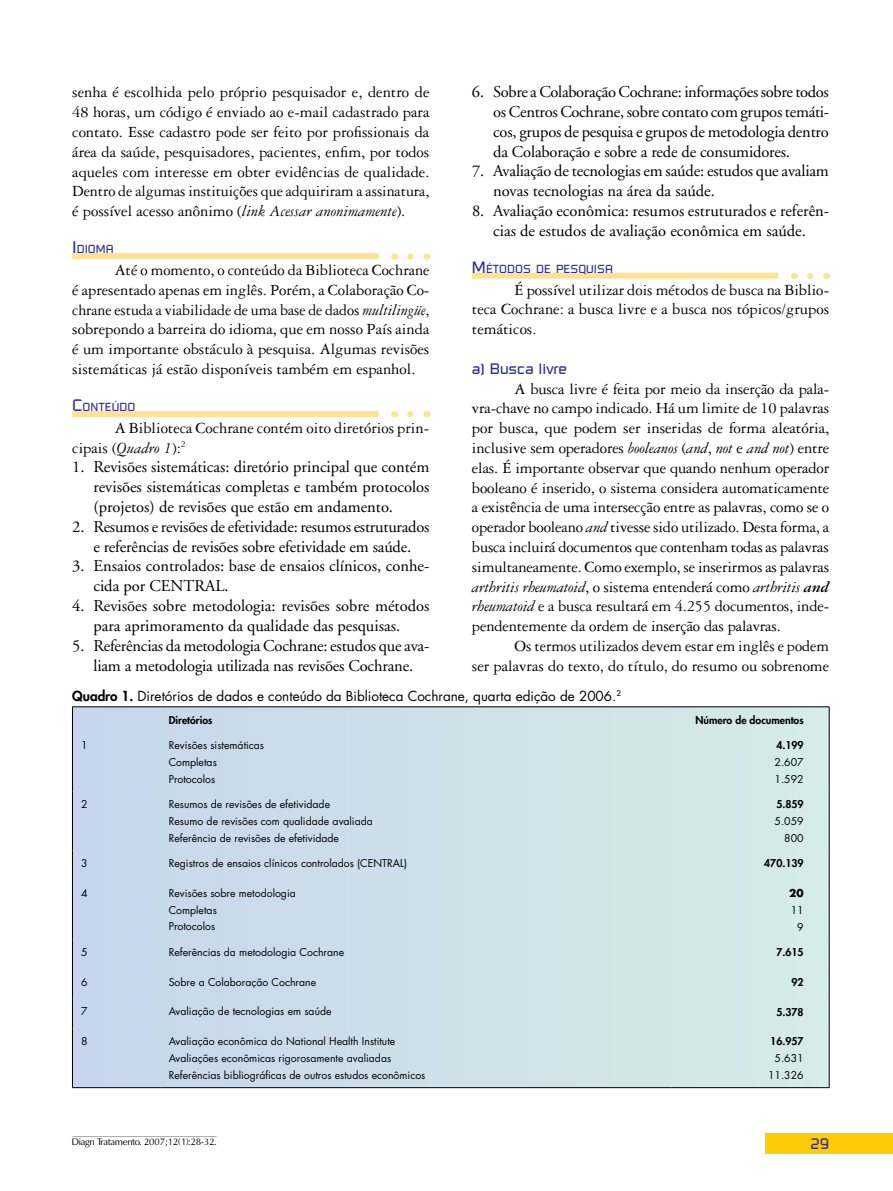
<style>
.page{position:relative;width:893px;height:1191px;background:#fff}
.page>*{position:absolute;margin:0;border:0;box-sizing:border-box;transform-origin:0 0}
.t1{font:16.5px/19.8px "Garamond Three";color:#000;text-align:justify}
.t2{font:16.5px/19.8px "Adobe Garamond";letter-spacing:-.005em;color:#000;text-align:center}
.t3{font:15px "Russell Square";color:#2e3192}
.t4{font:13.5px "Futura";color:#000}
.t5{font:11.55px "Russell Square";color:#2e3192}
.t6{font:10.5px/16.8px "Futura";color:#000}
.t7{font:800 10.5px "Futura";color:#000}
.t8{font:700 10.5px "Futura";color:#000}
.t9{font:9px "Omni";color:#000}
.s1{font-size:16.5px}
.s2{font-style:italic}
.s3{font-weight:700;font-style:italic}
.s4{font-weight:800}
</style>
<div class="page">
<div style="left:765px;top:1133px;width:128px;height:21px;background:#ffcb05"></div>
<svg style="left:410px;top:253px;width:4px;height:6px"></svg>
<div style="left:72px;top:253px;width:306px;height:6px;background:#ffe192"></div>
<svg style="left:410px;top:411px;width:4px;height:6px"></svg>
<div style="left:72px;top:411px;width:306px;height:6px;background:#ffe192"></div>
<svg style="left:810px;top:273px;width:4px;height:6px"></svg>
<div style="left:472px;top:273px;width:306px;height:6px;background:#ffe192"></div>
<svg style="left:73px;top:707px;width:756px;height:380px;background:#cee0e8"></svg>
<hr style="left:72px;top:706px;width:88px;height:1px;background:#000">
<svg style="left:72px;top:707px;width:1px;height:25px"></svg>
<hr style="left:160px;top:706px;width:512px;height:1px;background:#000">
<hr style="left:672px;top:706px;width:157px;height:1px;background:#000">
<svg style="left:829px;top:707px;width:1px;height:25px"></svg>
<hr style="left:72px;top:732px;width:1px;height:59px;background:#000">
<hr style="left:829px;top:732px;width:1px;height:59px;background:#000">
<hr style="left:72px;top:791px;width:1px;height:59px;background:#000">
<hr style="left:829px;top:791px;width:1px;height:59px;background:#000">
<hr style="left:72px;top:850px;width:1px;height:30px;background:#000">
<hr style="left:829px;top:850px;width:1px;height:30px;background:#000">
<hr style="left:72px;top:880px;width:1px;height:59px;background:#000">
<hr style="left:829px;top:880px;width:1px;height:59px;background:#000">
<hr style="left:72px;top:939px;width:1px;height:30px;background:#000">
<hr style="left:829px;top:939px;width:1px;height:30px;background:#000">
<svg style="left:72px;top:969px;width:1px;height:29px"></svg>
<svg style="left:829px;top:969px;width:1px;height:29px"></svg>
<hr style="left:72px;top:998px;width:1px;height:30px;background:#000">
<hr style="left:829px;top:998px;width:1px;height:30px;background:#000">
<hr style="left:72px;top:1028px;width:1px;height:59px;background:#000">
<hr style="left:829px;top:1028px;width:1px;height:59px;background:#000">
<hr style="left:72px;top:1087px;width:88px;height:1px;background:#000">
<hr style="left:160px;top:1087px;width:512px;height:1px;background:#000">
<hr style="left:672px;top:1087px;width:157px;height:1px;background:#000">
<hr style="left:72px;top:1136px;width:145px;height:1px;background:#a7a9ac">
<p class="t2" style="left:493px;top:82px;width:337px;text-align:justify;text-indent:-21px">6. Sobre a Colaboração Cochrane: informações sobre todos os Centros Cochrane, sobre contato com grupos temáti&shy;cos, grupos de pesquisa e grupos de metodologia dentro da Colaboração e sobre a rede de consumidores.</p>
<p class="t2" style="left:493px;top:162px;width:337px;text-align:left;text-indent:-21px">7. Avaliação de tecnologias em saúde: estudos que avaliam novas tecnologias na área da saúde.</p>
<p class="t2" style="left:472px;top:201px;width:359px">8. Avaliação econômica: resumos estruturados e referên&shy;cias de estudos de avaliação econômica em saúde.</p>
<p class="t5" style="left:472px;top:261px;width:143px"><span class="s1">M</span> ÉTODOS DE PESQUISA</p>
<p class="t1" style="left:472px;top:280px;width:359px;text-indent:43px">É possível utilizar dois métodos de busca na Biblio&shy;teca Cochrane: a busca livre e a busca nos tópicos/grupos temáticos.</p>
<p class="t3" style="left:472px;top:359px;width:97px">A) BUSCA LIVRE</p>
<p class="t1" style="left:472px;top:379px;width:359px;text-indent:43px">A busca livre é feita por meio da inserção da pala&shy;vra-chave no campo indicado. Há um limite de 10 palavras por busca, que podem ser inseridas de forma aleatória, inclusive sem operadores <span class="s2">booleanos</span> (<span class="s2">and</span>, <span class="s2">not</span> e <span class="s2">and not</span>) entre elas. É importante observar que quando nenhum operador booleano é inserido, o sistema considera automaticamente a existência de uma intersecção entre as palavras, como se o operador booleano <span class="s2">and</span> tivesse sido utilizado. Desta forma, a busca incluirá documentos que contenham todas as palavras simultaneamente. Como exemplo, se inserirmos as palavras <span class="s2">arthritis rheumatoid</span>, o sistema entenderá como <span class="s2">arthritis</span> <span class="s3">and </span><span class="s2">rheumatoid</span> e a busca resultará em 4.255 documentos, inde&shy;pendentemente da ordem de inserção das palavras.</p>
<p class="t1" style="left:472px;top:636px;width:359px;text-align:right">Os termos utilizados devem estar em inglês e podem<br>ser palavras do texto, do título, do resumo ou sobrenome</p>
<p class="t4" style="left:72px;top:687px;width:550px"><span class="s4">Quadro 1.</span> Diretórios de dados e conteúdo da Biblioteca Cochrane, quarta edição de 2006.<sup>2</sup></p>
<p class="t7" style="left:169px;top:713px;width:45px">Diretórios</p>
<p class="t7" style="left:695px;top:713px;width:110px">Número de documentos</p>
<p class="t6" style="left:81px;top:736px;width:8px">1</p>
<p class="t6" style="left:169px;top:736px;width:97px">Revisões sistemáticas<br>Completas<br>Protocolos</p>
<p class="t7" style="left:776px;top:738px;width:29px">4.199</p>
<p class="t1" style="left:72px;top:83px;width:359px">senha é escolhida pelo próprio pesquisador e, dentro de 48 horas, um código é enviado ao e-mail cadastrado para contato. Esse cadastro pode ser feito por profissionais da área da saúde, pesquisadores, pacientes, enfim, por todos aqueles com interesse em obter evidências de qualidade.<br>Dentro de algumas instituições que adquiriram a assinatura, é possível acesso anônimo (<span class="s2">link Acessar anonimamente</span>).</p>
<p class="t5" style="left:72px;top:242px;width:43px"><span class="s1">I</span>DIOMA</p>
<p class="t1" style="left:72px;top:260px;width:359px;text-indent:43px">Até o momento, o conteúdo da Biblioteca Cochrane é apresentado apenas em inglês. Porém, a Colaboração Co&shy;chrane estuda a viabilidade de uma base de dados <span class="s2">multilingüe</span>, sobrepondo a barreira do idioma, que em nosso País ainda é um importante obstáculo à pesquisa. Algumas revisões sistemáticas já estão disponíveis também em espanhol.</p>
<p class="t5" style="left:72px;top:400px;width:65px"><span class="s1">C</span>ONTEÚDO</p>
<p class="t1" style="left:72px;top:418px;width:359px;text-indent:43px">A Biblioteca Cochrane contém oito diretórios prin&shy;cipais (<span class="s2">Quadro 1</span>):<sup>2</sup></p>
<p class="t2" style="left:93px;top:458px;width:337px;text-align:justify;text-indent:-21px">1. Revisões sistemáticas: diretório principal que contém revisões sistemáticas completas e também protocolos (projetos) de revisões que estão em andamento.</p>
<p class="t2" style="left:72px;top:517px;width:359px">2. Resumos e revisões de efetividade: resumos estruturados e referências de revisões sobre efetividade em saúde.</p>
<p class="t2" style="left:93px;top:557px;width:337px;text-align:left;text-indent:-21px">3. Ensaios controlados: base de ensaios clínicos, conhe&shy;cida por CENTRAL.</p>
<p class="t2" style="left:72px;top:596px;width:359px">4. Revisões sobre metodologia: revisões sobre métodos para aprimoramento da qualidade das pesquisas.</p>
<p class="t2" style="left:72px;top:636px;width:359px">5. Referências da metodologia Cochrane: estudos que ava&shy;liam a metodologia utilizada nas revisões Cochrane.</p>
<p class="t6" style="left:774px;top:753px;width:31px">2.607<br>1.592</p>
<p class="t6" style="left:81px;top:795px;width:8px">2</p>
<p class="t6" style="left:169px;top:795px;width:206px">Resumos de revisões de efetividade<br>Resumo de revisões com qualidade avaliada<br>Referência de revisões de efetividade</p>
<p class="t7" style="left:776px;top:797px;width:29px">5.859</p>
<p class="t6" style="left:774px;top:812px;width:31px;text-align:right">5.059<br>800</p>
<p class="t6" style="left:81px;top:854px;width:8px">3</p>
<p class="t6" style="left:169px;top:854px;width:240px">Registros de ensaios clínicos controlados (CENTRAL)</p>
<p class="t7" style="left:764px;top:856px;width:41px">470.139</p>
<p class="t6" style="left:81px;top:884px;width:8px">4</p>
<p class="t6" style="left:169px;top:884px;width:129px">Revisões sobre metodologia<br>Completas<br>Protocolos</p>
<p class="t8" style="left:789px;top:886px;width:16px">20</p>
<p class="t6" style="left:791px;top:901px;width:14px;text-align:right">11<br>9</p>
<p class="t6" style="left:81px;top:943px;width:8px">5</p>
<p class="t6" style="left:169px;top:943px;width:177px">Referências da metodologia Cochrane</p>
<p class="t7" style="left:776px;top:945px;width:29px">7.615</p>
<p class="t6" style="left:81px;top:973px;width:8px">6</p>
<p class="t6" style="left:169px;top:973px;width:149px">Sobre a Colaboração Cochrane</p>
<p class="t7" style="left:791px;top:975px;width:14px">92</p>
<p class="t6" style="left:81px;top:1003px;width:8px">7</p>
<p class="t6" style="left:169px;top:1003px;width:164px">Avaliação de tecnologias em saúde</p>
<p class="t7" style="left:776px;top:1005px;width:29px">5.378</p>
<p class="t6" style="left:81px;top:1033px;width:8px">8</p>
<p class="t6" style="left:169px;top:1033px;width:258px">Avaliação econômica do National Health Institute<br>Avaliações econômicas rigorosamente avaliadas<br>Referências bibliográficas de outros estudos econômicos</p>
<p class="t7" style="left:770px;top:1034px;width:35px">16.957</p>
<p class="t6" style="left:768px;top:1050px;width:37px;text-align:right">5.631<br>11.326</p>
<p class="t9" style="left:72px;top:1135px;width:146px">Diagn Tratamento. 2007;12(1):28-32.</p>
<p class="t3" style="left:810px;top:1134px;width:20px">29</p>
</div>
